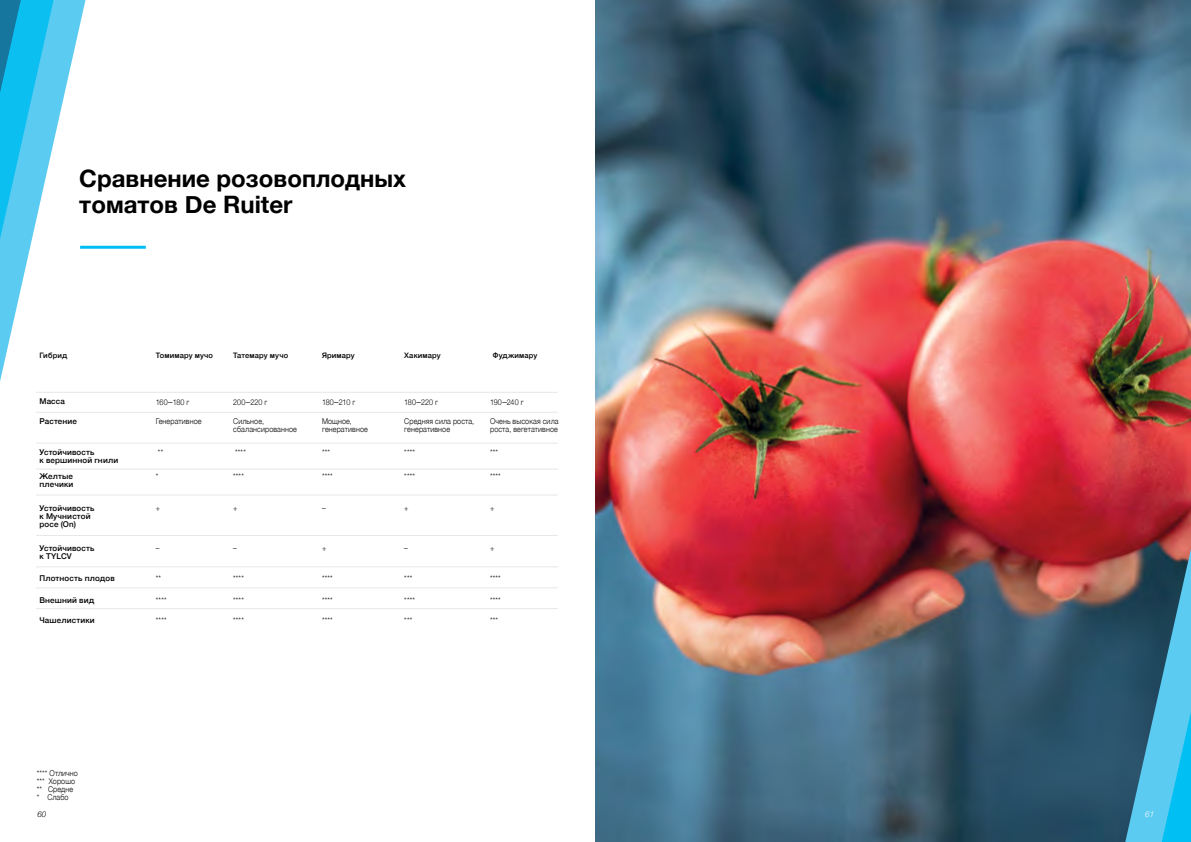
<style>
.page{position:relative;width:1191px;height:842px;background:#fff}
.page>*{position:absolute;margin:0;border:0;box-sizing:border-box;transform-origin:0 0}
.t1{font:700 24px/26px "Helvetica Neue";color:#000}
.t2{font:300 8px/8px "Helvetica Neue";letter-spacing:.015em;color:#000;scale:.9 1}
.t3{font:500 8px/8px "Helvetica Neue";letter-spacing:.015em;color:#000}
.t4{font:italic 300 8px "Helvetica Neue";color:#000}
.t5{font:italic 300 8px "Helvetica Neue";color:#fff}
.t6{font:500 7.5px "Helvetica Neue";letter-spacing:.02em;color:#000}
.s1{font-size:9px}
</style>
<div class="page">
<img style="left:595px;top:0;width:596px;height:842px">
<hr style="left:80px;top:246px;width:66px;height:3px;background:#00bef1">
<svg style="left:0;top:0;width:85px;height:381px"></svg>
<svg style="left:1125px;top:412px;width:66px;height:430px"></svg>
<hr style="left:36px;top:443px;width:522px;height:1px;background:#e6e7e8">
<hr style="left:36px;top:412px;width:522px;height:1px;background:#e6e7e8">
<hr style="left:36px;top:469px;width:522px;height:1px;background:#e6e7e8">
<hr style="left:36px;top:494px;width:522px;height:1px;background:#e6e7e8">
<hr style="left:36px;top:535px;width:522px;height:1px;background:#e6e7e8">
<hr style="left:36px;top:566px;width:522px;height:1px;background:#e6e7e8">
<hr style="left:36px;top:608px;width:522px;height:1px;background:#e6e7e8">
<hr style="left:36px;top:392px;width:522px;height:1px;background:#e6e7e8">
<hr style="left:36px;top:587px;width:522px;height:1px;background:#e6e7e8">
<h1 class="t1" style="left:79px;top:166px;width:328px">Сравнение розовоплодных томатов De Ruiter</h1>
<p class="t6" style="left:39px;top:349px;width:29px">Гибрид</p>
<p class="t6" style="left:156px;top:349px;width:59px">Томимару мучо</p>
<p class="t6" style="left:233px;top:349px;width:56px">Татемару мучо</p>
<p class="t6" style="left:322px;top:349px;width:34px">Яримару</p>
<p class="t6" style="left:404px;top:349px;width:38px">Хакимару</p>
<p class="t6" style="left:493px;top:349px;width:46px">Фуджимару</p>
<p class="t3" style="left:39px;top:397px;width:27px">Масса</p>
<p class="t2" style="left:156px;top:398px;width:39px">160<span class="s1">–</span>180 г</p>
<p class="t2" style="left:233px;top:398px;width:39px">200<span class="s1">–</span>220 г</p>
<p class="t2" style="left:322px;top:398px;width:38px">180<span class="s1">–</span>210 г</p>
<p class="t2" style="left:404px;top:398px;width:39px">180<span class="s1">–</span>220 г</p>
<p class="t2" style="left:490px;top:398px;width:39px">190<span class="s1">–</span>240 г</p>
<p class="t3" style="left:39px;top:417px;width:39px">Растение</p>
<p class="t2" style="left:156px;top:417px;width:52px">Генеративное</p>
<p class="t2" style="left:233px;top:417px;width:72px">Сильное, сбалансированное</p>
<p class="t2" style="left:322px;top:417px;width:52px">Мощное, генеративное</p>
<p class="t2" style="left:404px;top:417px;width:79px">Средняя сила роста, генеративное</p>
<p class="t2" style="left:490px;top:417px;width:78px">Очень высокая сила роста, вегетативное</p>
<p class="t3" style="left:39px;top:448px;width:80px">Устойчивость<br>к вершинной гнили</p>
<p class="t2" style="left:158px;top:448px;width:7px">**</p>
<p class="t2" style="left:235px;top:448px;width:13px">****</p>
<p class="t2" style="left:322px;top:448px;width:10px">***</p>
<p class="t2" style="left:404px;top:448px;width:13px">****</p>
<p class="t2" style="left:490px;top:448px;width:10px">***</p>
<p class="t3" style="left:39px;top:472px;width:35px">Желтые плечики</p>
<p class="t2" style="left:156px;top:472px;width:4px">*</p>
<p class="t2" style="left:233px;top:472px;width:13px">****</p>
<p class="t2" style="left:322px;top:472px;width:13px">****</p>
<p class="t2" style="left:404px;top:472px;width:13px">****</p>
<p class="t2" style="left:490px;top:472px;width:13px">****</p>
<p class="t3" style="left:39px;top:504px;width:57px">Устойчивость к Мучнистой росе (On)</p>
<p class="t2" style="left:156px;top:503px;width:6px">+</p>
<p class="t2" style="left:233px;top:503px;width:6px">+</p>
<p class="t2" style="left:322px;top:503px;width:5px">–</p>
<p class="t2" style="left:404px;top:503px;width:6px">+</p>
<p class="t2" style="left:490px;top:503px;width:6px">+</p>
<p class="t3" style="left:39px;top:543px;width:57px">Устойчивость к TYLCV</p>
<p class="t2" style="left:156px;top:543px;width:5px">–</p>
<p class="t2" style="left:233px;top:543px;width:5px">–</p>
<p class="t2" style="left:322px;top:543px;width:6px">+</p>
<p class="t2" style="left:404px;top:543px;width:5px">–</p>
<p class="t2" style="left:490px;top:543px;width:6px">+</p>
<p class="t3" style="left:39px;top:574px;width:77px">Плотность плодов</p>
<p class="t2" style="left:156px;top:574px;width:7px">**</p>
<p class="t2" style="left:233px;top:574px;width:13px">****</p>
<p class="t2" style="left:322px;top:574px;width:13px">****</p>
<p class="t2" style="left:404px;top:574px;width:10px">***</p>
<p class="t2" style="left:490px;top:574px;width:13px">****</p>
<p class="t3" style="left:39px;top:595px;width:56px">Внешний вид</p>
<p class="t2" style="left:156px;top:595px;width:13px">****</p>
<p class="t2" style="left:233px;top:595px;width:13px">****</p>
<p class="t2" style="left:322px;top:595px;width:13px">****</p>
<p class="t2" style="left:404px;top:595px;width:13px">****</p>
<p class="t2" style="left:490px;top:595px;width:13px">****</p>
<p class="t3" style="left:39px;top:616px;width:57px">Чашелистики</p>
<p class="t2" style="left:156px;top:616px;width:13px">****</p>
<p class="t2" style="left:233px;top:616px;width:13px">****</p>
<p class="t2" style="left:322px;top:616px;width:13px">****</p>
<p class="t2" style="left:404px;top:616px;width:10px">***</p>
<p class="t2" style="left:490px;top:616px;width:10px">***</p>
<p class="t2" style="left:37px;top:769px;width:47px">**** Отлично *** Хорошо ** Средне<br>* Слабо</p>
<p class="t4" style="left:37px;top:807px;width:10px">60</p>
<p class="t5" style="left:1145px;top:807px;width:10px">61</p>
</div>
